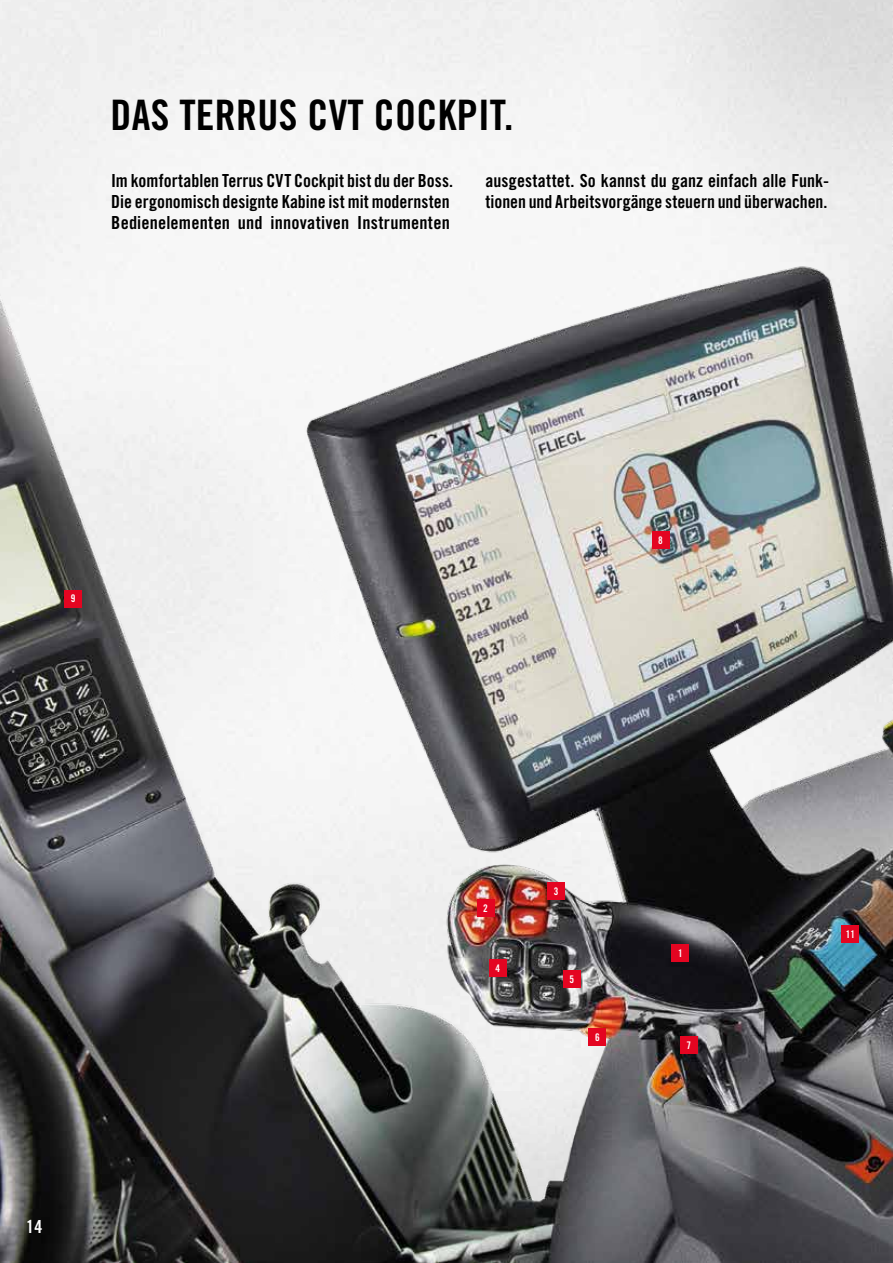
<style>
.page{position:relative;width:893px;height:1263px;background:#fff}
.page>*{position:absolute;margin:0;border:0;box-sizing:border-box;transform-origin:0 0}
.t1{font:42px "Trade Gothic LT Std Bd Cn 20";letter-spacing:.005em;color:#000}
.t2{font:18px/21px "Trade Gothic LT Std Bd Cn 20";letter-spacing:.005em;color:#000}
.t3{font:18px "Trade Gothic LT Std Bd Cn 20";color:#fff}
.t4{font:10.5px "Trade Gothic LT Std Bd Cn 20";color:#fff}
</style>
<div class="page">
<img style="left:0;top:34px;width:893px;height:1229px">
<div style="left:842px;top:926px;width:17px;height:17px;background:#e40521"></div>
<div style="left:65px;top:590px;width:17px;height:17px;background:#e40521"></div>
<div style="left:652px;top:531px;width:17px;height:18px;background:#e40521"></div>
<div style="left:672px;top:944px;width:17px;height:17px;background:#e40521"></div>
<div style="left:477px;top:899px;width:17px;height:17px;background:#e40521"></div>
<div style="left:489px;top:960px;width:17px;height:17px;background:#e40521"></div>
<div style="left:589px;top:1029px;width:17px;height:17px;background:#e40521"></div>
<div style="left:680px;top:1037px;width:17px;height:17px;background:#e40521"></div>
<div style="left:548px;top:882px;width:17px;height:17px;background:#e40521"></div>
<div style="left:563px;top:970px;width:17px;height:17px;background:#e40521"></div>
<h1 class="t1" style="left:111px;top:90px;width:405px">DAS TERRUS CVT COCKPIT.</h1>
<p class="t2" style="left:111px;top:170px;width:344px">Im komfortablen Terrus CVT Cockpit bist du der Boss.<br>Die ergonomisch designte Kabine ist mit modernsten<br>Bedienelementen und innovativen Instrumenten</p>
<p class="t2" style="left:486px;top:170px;width:345px">ausgestattet. So kannst du ganz einfach alle Funk&shy;tionen und Arbeitsvorgänge steuern und überwachen.</p>
<p class="t4" style="left:71px;top:592px;width:6px">9</p>
<p class="t3" style="left:26px;top:1215px;width:18px">14</p>
<p class="t4" style="left:658px;top:534px;width:6px">8</p>
<p class="t4" style="left:483px;top:901px;width:6px">2</p>
<p class="t4" style="left:496px;top:962px;width:6px">4</p>
<p class="t4" style="left:554px;top:884px;width:6px">3</p>
<p class="t4" style="left:570px;top:973px;width:6px">5</p>
<p class="t4" style="left:595px;top:1031px;width:6px">6</p>
<p class="t4" style="left:678px;top:947px;width:6px">1</p>
<p class="t4" style="left:686px;top:1039px;width:6px">7</p>
<p class="t4" style="left:846px;top:928px;width:11px">11</p>
</div>
